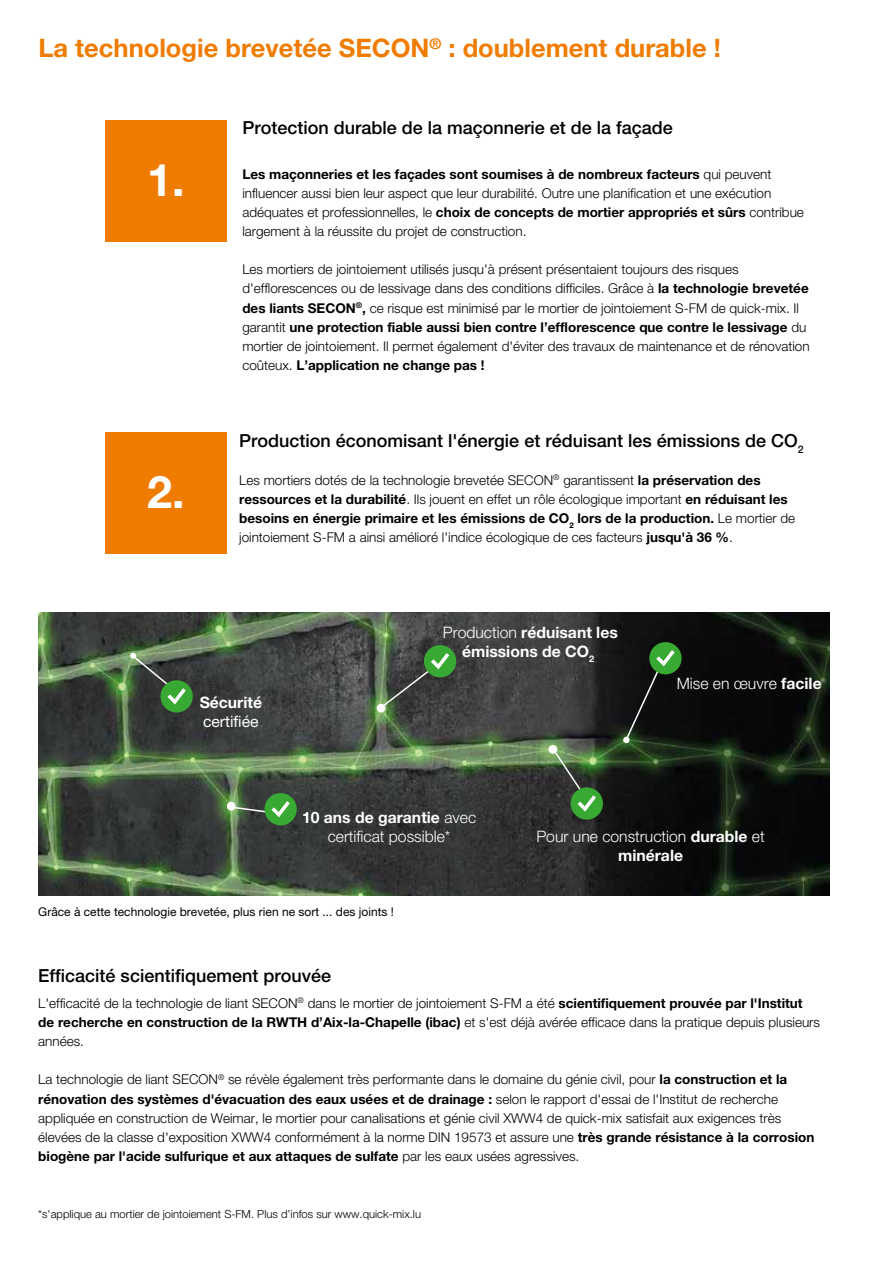
<style>
.page{position:relative;width:893px;height:1263px;background:#fff}
.page>*{position:absolute;margin:0;border:0;box-sizing:border-box;transform-origin:0 0}
.t1{font:700 45px "Helvetica Neue LT Pro";color:#fff}
.t2{font:700 25.5px "Helvetica Neue LT Pro";color:#ef7c00}
.t3{font:500 18px "Helvetica Neue LT Pro";color:#000}
.t4{font:300 15.75px/19.2px "Helvetica Neue LT Pro";color:#fff;text-align:center}
.t5{font:700 15.75px/19.2px "Helvetica Neue LT Pro";color:#fff;text-align:center}
.t6{font:15.75px "Helvetica Neue LT Pro";color:#fff}
.t7{font:300 13.5px/19.2px "Helvetica Neue LT Pro";color:#000}
.t8{font:12px "Helvetica Neue LT Pro";color:#000}
.t9{font:300 11.25px "Helvetica Neue LT Pro";color:#000}
.s1{font-weight:700}
.s2{font-weight:300}
</style>
<div class="page">
<div style="left:105px;top:120px;width:121px;height:121px;background:#ef7c00"></div>
<div style="left:105px;top:433px;width:121px;height:121px;background:#ef7c00"></div>
<img style="left:38px;top:612px;width:791px;height:283px">
<div style="left:571px;top:787px;width:32px;height:33px;background:#38aa34;border-radius:50%"></div>
<svg style="left:551px;top:794px;width:45px;height:17px"></svg>
<div style="left:424px;top:645px;width:32px;height:32px;background:#38aa34;border-radius:50%"></div>
<svg style="left:378px;top:653px;width:71px;height:57px"></svg>
<div style="left:649px;top:642px;width:33px;height:32px;background:#38aa34;border-radius:50%"></div>
<svg style="left:624px;top:645px;width:51px;height:97px;background:#1e301d"></svg>
<div style="left:264px;top:793px;width:33px;height:32px;background:#38aa34;border-radius:50%"></div>
<svg style="left:276px;top:801px;width:14px;height:16px"></svg>
<div style="left:97px;top:619px;width:72px;height:73px;background:#b5d391;opacity:.75"></div>
<svg style="left:130px;top:653px;width:63px;height:59px;background:#466244"></svg>
<div style="left:186px;top:761px;width:90px;height:90px;background:#b5d391;opacity:.75"></div>
<div style="left:227px;top:802px;width:9px;height:8px;background:#fff;border-radius:50%"></div>
<div style="left:336px;top:663px;width:90px;height:90px;background:#b5d391;opacity:.75"></div>
<div style="left:377px;top:704px;width:8px;height:8px;background:#fff;border-radius:50%"></div>
<div style="left:508px;top:705px;width:90px;height:89px;background:#b5d391;opacity:.75"></div>
<div style="left:549px;top:745px;width:8px;height:9px;background:#fff;border-radius:50%"></div>
<div style="left:594px;top:707px;width:65px;height:65px;background:#b5d391;opacity:.75"></div>
<div style="left:623px;top:737px;width:7px;height:6px;background:#fff;border-radius:50%"></div>
<h2 class="t2" style="left:38px;top:32px;width:684px">La technologie brevetée SECON<sup>®</sup> : doublement durable !</h2>
<h1 class="t1" style="left:147px;top:151px;width:39px">1.</h1>
<h1 class="t1" style="left:147px;top:464px;width:39px">2.</h1>
<h3 class="t3" style="left:242px;top:117px;width:432px">Protection durable de la maçonnerie et de la façade</h3>
<p class="t7" style="left:242px;top:164px;width:563px"><span class="s1">Les maçonneries et les façades sont soumises à de nombreux facteurs</span> qui peuvent influencer aussi bien leur aspect que leur durabilité. Outre une planification et une exécution adéquates et professionnelles, le <span class="s1">choix de concepts de mortier appropriés et sûrs</span> contribue largement à la réussite du projet de construction.</p>
<p class="t7" style="left:242px;top:260px;width:569px">Les mortiers de jointoiement utilisés jusqu'à présent présentaient toujours des risques d'efflorescences ou de lessivage dans des conditions difficiles. Grâce à <span class="s1">la technologie brevetée des liants SECON</span><sup>®</sup><span class="s1">,</span> ce risque est minimisé par le mortier de jointoiement S-FM de quick-mix. Il garantit <span class="s1">une protection fiable aussi bien contre l’efflorescence que contre le lessivage</span> du mortier de jointoiement. Il permet également d'éviter des travaux de maintenance et de rénovation coûteux. <span class="s1">L’application ne change pas !</span></p>
<h3 class="t3" style="left:239px;top:429px;width:566px">Production économisant l'énergie et réduisant les émissions de CO<sub>2</sub></h3>
<p class="t7" style="left:239px;top:470px;width:557px">Les mortiers dotés de la technologie brevetée SECON<sup>®</sup> garantissent <span class="s1">la préservation des ressources et la durabilité</span>. Ils jouent en effet un rôle écologique important <span class="s1">en réduisant les besoins en énergie primaire et les émissions de CO</span><sub>2</sub> <span class="s1">lors de la production.</span> Le mortier de jointoiement S-FM a ainsi amélioré l'indice écologique de ces facteurs <span class="s1">jusqu'à 36 %</span>.</p>
<p class="t5" style="left:200px;top:692px;width:64px">Sécurité</p>
<p class="t6" style="left:203px;top:712px;width:57px">certifiée</p>
<p class="t5" style="left:443px;top:622px;width:176px"><span class="s2">Production</span> réduisant les émissions de CO<sub>2</sub></p>
<p class="t4" style="left:677px;top:673px;width:146px">Mise en œuvre <span class="s1">facile</span></p>
<p class="t4" style="left:302px;top:807px;width:176px"><span class="s1">10 ans de garantie</span> avec certificat possible*</p>
<p class="t4" style="left:536px;top:826px;width:230px">Pour une construction <span class="s1">durable</span> et <span class="s1">minérale</span></p>
<p class="t8" style="left:38px;top:905px;width:357px">Grâce à cette technologie brevetée, plus rien ne sort ... des joints !</p>
<h3 class="t3" style="left:38px;top:965px;width:294px">Efficacité scientifiquement prouvée</h3>
<p class="t7" style="left:38px;top:993px;width:783px">L'efficacité de la technologie de liant SECON<sup>®</sup> dans le mortier de jointoiement S-FM a été <span class="s1">scientifiquement prouvée par l'Institut de recherche en construction de la RWTH d’Aix-la-Chapelle (ibac)</span> et s'est déjà avérée efficace dans la pratique depuis plusieurs années.</p>
<p class="t7" style="left:38px;top:1070px;width:778px">La technologie de liant SECON<sup>®</sup> se révèle également très performante dans le domaine du génie civil, pour <span class="s1">la construction et la rénovation des systèmes d'évacuation des eaux usées et de drainage :</span> selon le rapport d'essai de l'Institut de recherche appliquée en construction de Weimar, le mortier pour canalisations et génie civil XWW4 de quick-mix satisfait aux exigences très élevées de la classe d'exposition XWW4 conformément à la norme DIN 19573 et assure une <span class="s1">très grande résistance à la corrosion biogène par l'acide sulfurique et aux attaques de sulfate</span> par les eaux usées agressives.</p>
<p class="t9" style="left:38px;top:1207px;width:384px">*s'applique au mortier de jointoiement S-FM. Plus d’infos sur www.quick-mix.lu</p>
</div>
